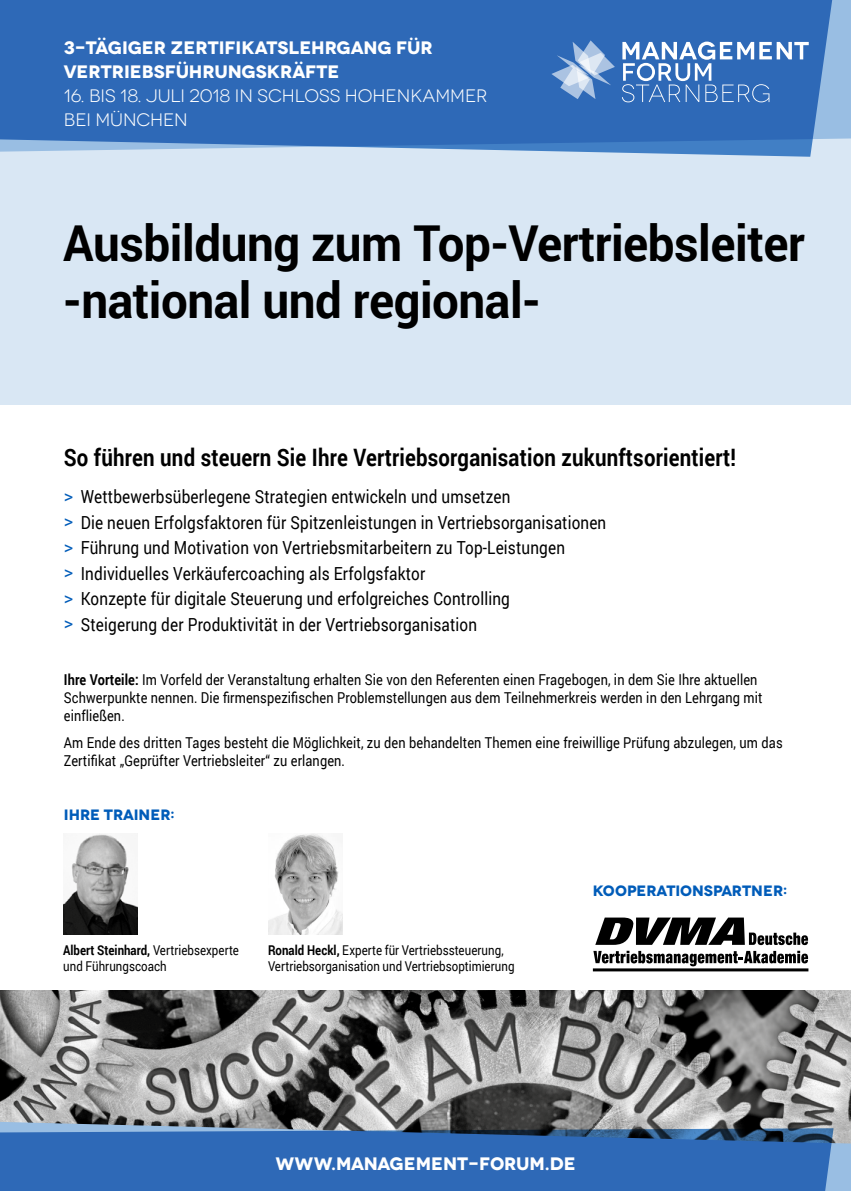
<style>
.page{position:relative;width:851px;height:1191px;background:#fff}
.page>*{position:absolute;margin:0;border:0;box-sizing:border-box;transform-origin:0 0}
.t1{font:700 49.5px/57px "Roboto";letter-spacing:-.01em;color:#000;scale:.96 1}
.t2{font:700 24px "Roboto";letter-spacing:.01em;color:#000;scale:.85 1}
.t3{font:18px/25.5px "Roboto";letter-spacing:.01em;color:#000;scale:.85 1}
.t4{font:700 18px/24px "Novecentowide";color:#fff}
.t5{font:18px/24px "Novecentowide";color:#fff}
.t6{font:15px/18px "Roboto";letter-spacing:.01em;color:#000;scale:.85 1}
.t7{font:700 15px "Novecentowide";color:#005cb9}
.t8{font:13.5px/16.5px "Roboto";letter-spacing:.005em;color:#000;scale:.85 1}
.s1{color:#005cb9}
.s2{font-weight:700}
</style>
<div class="page">
<img style="left:0;top:990px;width:850px;height:131px">
<img style="left:64px;top:833px;width:74px;height:101px">
<svg style="left:593px;top:917px;width:215px;height:49px"></svg>
<hr style="left:592px;top:968px;width:216px;height:3px;background:#000">
<div style="left:0;top:116px;width:850px;height:288px;background:#d9e7f4"></div>
<div style="left:833px;top:0;width:17px;height:139px;background:#99bee3"></div>
<svg style="left:0;top:0;width:833px;height:157px;background:#3a72bb"></svg>
<svg style="left:621px;top:42px;width:187px;height:60px;background:#5c8ac7"></svg>
<svg style="left:551px;top:40px;width:63px;height:59px;background:#7199ce"></svg>
<svg style="left:0;top:1121px;width:850px;height:70px;background:#848c94"></svg>
<svg style="left:0;top:1128px;width:833px;height:63px;background:#3168b1"></svg>
<img style="left:268px;top:833px;width:74px;height:101px">
<p class="t4" style="left:64px;top:36px;width:370px">3-TÄGIGER ZERTIFIKATSLEHRGANG FÜR<br>VERTRIEBSFÜHRUNGSKRÄFTE</p>
<p class="t5" style="left:64px;top:84px;width:425px">16. BIS 18. JULI 2018 IN SCHLOSS HOHENKAMMER<br>BEI MÜNCHEN</p>
<h1 class="t1" style="left:63px;top:212px;width:773px">Ausbildung zum Top-Vertriebsleiter -national und regional-</h1>
<h2 class="t2" style="left:64px;top:440px;width:792px">So führen und steuern Sie Ihre Vertriebsorganisation zukunftsorientiert!</h2>
<p class="t3" style="left:64px;top:483px;width:639px"><span class="s1">&gt;</span> Wettbewerbsüberlegene Strategien entwickeln und umsetzen<br><span class="s1">&gt;</span> Die neuen Erfolgsfaktoren für Spitzenleistungen in Vertriebsorganisationen <span class="s1">&gt;</span> Führung und Motivation von Vertriebsmitarbeitern zu Top-Leistungen<br><span class="s1">&gt;</span> Individuelles Verkäufercoaching als Erfolgsfaktor<br><span class="s1">&gt;</span> Konzepte für digitale Steuerung und erfolgreiches Controlling<br><span class="s1">&gt;</span> Steigerung der Produktivität in der Vertriebsorganisation</p>
<p class="t6" style="left:64px;top:669px;width:823px"><span class="s2">Ihre Vorteile:</span> Im Vorfeld der Veranstaltung erhalten Sie von den Referenten einen Fragebogen, in dem Sie Ihre aktuellen<br>Schwerpunkte nennen. Die firmenspezifischen Problemstellungen aus dem Teilnehmerkreis werden in den Lehrgang mit einfließen.</p>
<p class="t6" style="left:64px;top:732px;width:847px">Am Ende des dritten Tages besteht die Möglichkeit, zu den behandelten Themen eine freiwillige Prüfung abzulegen, um das<br>Zertifikat „Geprüfter Vertriebsleiter“ zu erlangen.</p>
<p class="t7" style="left:64px;top:805px;width:112px">IHRE TRAINER:</p>
<p class="t8" style="left:63px;top:941px;width:208px"><span class="s2">Albert Steinhard,</span> Vertriebsexperte und Führungscoach</p>
<p class="t8" style="left:268px;top:941px;width:291px"><span class="s2">Ronald Heckl,</span> Experte für Vertriebssteuerung,<br>Vertriebsorganisation und Vertriebsoptimierung</p>
<p class="t7" style="left:592px;top:881px;width:196px">KOOPERATIONSPARTNER:</p>
<p class="t4" style="left:275px;top:1151px;width:302px">WWW.MANAGEMENT-FORUM.DE</p>
</div>
